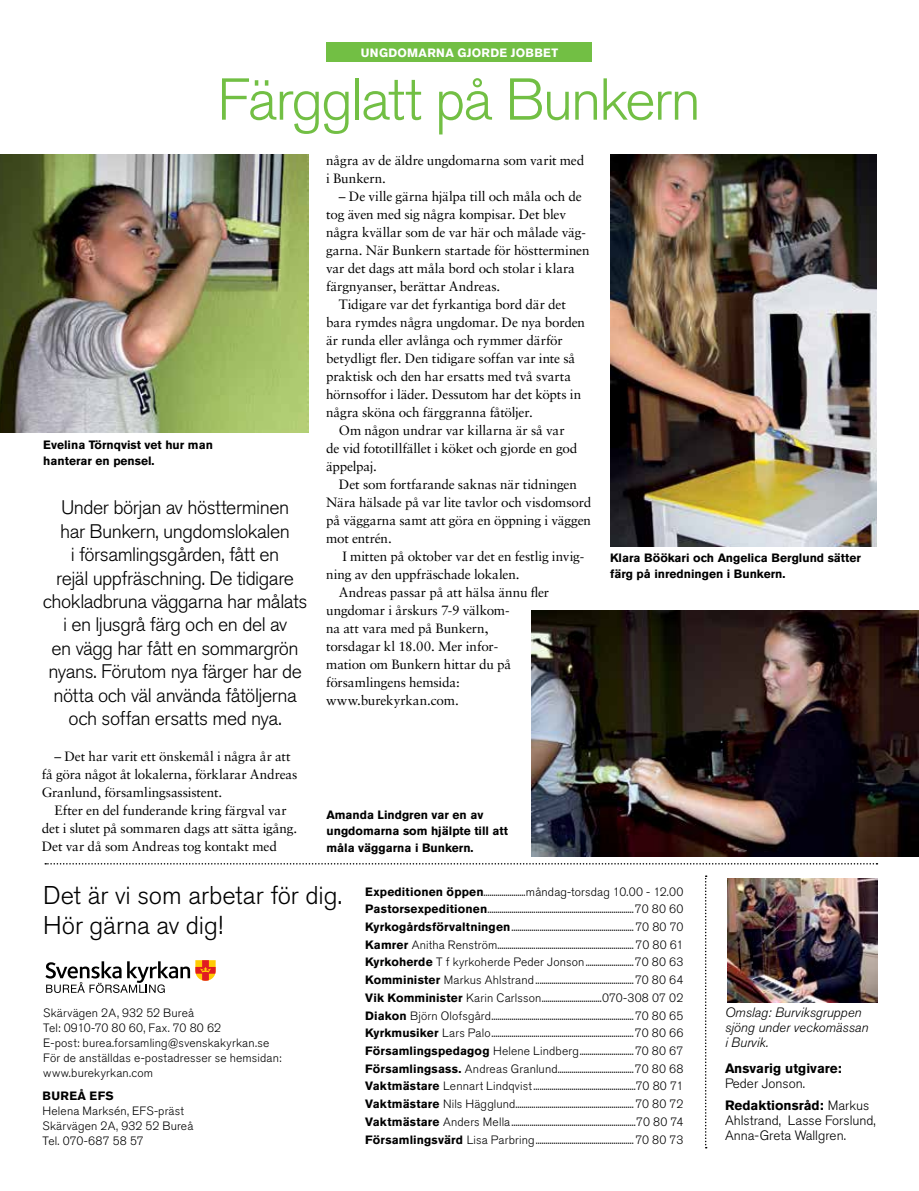
<style>
.page{position:relative;width:919px;height:1191px;background:#fff}
.page>*{position:absolute;margin:0;border:0;box-sizing:border-box;transform-origin:0 0}
.t1{font:300 58.5px "Akzidenz Grotesk Pro";letter-spacing:-.035em;color:#72bf44}
.t2{font:300 25.5px/30px "Akzidenz Grotesk Pro";letter-spacing:-.005em;color:#000}
.t3{font:300 19.5px/23.4px "Akzidenz Grotesk Pro";letter-spacing:-.025em;color:#000;text-align:center}
.t4{font:13.5px/18px "Sabon LT Std";letter-spacing:-.01em;color:#000}
.t5{font:300 13.5px/22.5px "Akzidenz Grotesk Pro";color:#000}
.t6{font:italic 300 13.5px/15px "Akzidenz Grotesk Pro";color:#000}
.t7{font:700 13.5px "Akzidenz Grotesk Pro";color:#000}
.t8{font:300 12px/17.7px "Akzidenz Grotesk Pro";letter-spacing:.015em;color:#000}
.t9{font:700 12px/16.5px "Akzidenz Grotesk Pro";color:#000}
.t10{font:700 12px "Akzidenz Grotesk Pro";letter-spacing:.025em;color:#fff}
.t11{font:700 12px "Akzidenz Grotesk Pro";letter-spacing:.03em;color:#000}
.s1{font-weight:700}
</style>
<div class="page">
<svg style="left:705px;top:875px;width:1px;height:273px"></svg>
<svg style="left:45px;top:863px;width:832px;height:1px"></svg>
<svg style="left:45px;top:960px;width:171px;height:33px"></svg>
<div style="left:326px;top:43px;width:266px;height:19px;background:#72bf44"></div>
<img style="left:727px;top:878px;width:150px;height:124px">
<img style="left:610px;top:155px;width:266px;height:391px">
<img style="left:0;top:155px;width:308px;height:277px">
<img style="left:531px;top:611px;width:387px;height:245px">
<p class="t10" style="left:361px;top:45px;width:199px">UNGDOMARNA GJORDE JOBBET</p>
<h1 class="t1" style="left:217px;top:61px;width:485px">Färgglatt på Bunkern</h1>
<p class="t9" style="left:43px;top:436px;width:171px">Evelina Törnqvist vet hur man hanterar en pensel.</p>
<p class="t3" style="left:43px;top:496px;width:266px">Under början av höstterminen<br>har Bunkern, ungdomslokalen<br>i församlingsgården, fått en<br>rejäl uppfräschning. De tidigare chokladbruna väggarna har målats i en ljusgrå färg och en del av<br>en vägg har fått en sommargrön nyans. Förutom nya färger har de nötta och väl använda fåtöljerna och soffan ersatts med nya.</p>
<p class="t4" style="left:42px;top:747px;width:257px;text-indent:13px">– Det har varit ett önskemål i några år att få göra något åt lokalerna, förklarar Andreas<br>Granlund, församlingsassistent.</p>
<p class="t4" style="left:42px;top:801px;width:257px;text-indent:13px">Efter en del funderande kring färgval var det i slutet på sommaren dags att sätta igång.<br>Det var då som Andreas tog kontakt med</p>
<p class="t4" style="left:326px;top:151px;width:260px">några av de äldre ungdomarna som varit med i Bunkern.</p>
<p class="t4" style="left:339px;top:187px;width:244px">– De ville gärna hjälpa till och måla och de</p>
<p class="t4" style="left:326px;top:205px;width:241px">tog även med sig några kompisar. Det blev</p>
<p class="t4" style="left:326px;top:223px;width:261px">några kvällar som de var här och målade väg-</p>
<p class="t4" style="left:326px;top:241px;width:265px">garna. När Bunkern startade för höstterminen</p>
<p class="t4" style="left:326px;top:259px;width:250px">var det dags att måla bord och stolar i klara</p>
<p class="t4" style="left:326px;top:277px;width:176px">färgnyanser, berättar Andreas.</p>
<p class="t4" style="left:339px;top:295px;width:228px">Tidigare var det fyrkantiga bord där det</p>
<p class="t4" style="left:326px;top:313px;width:260px">bara rymdes några ungdomar. De nya borden</p>
<p class="t4" style="left:326px;top:331px;width:238px">är runda eller avlånga och rymmer därför</p>
<p class="t4" style="left:326px;top:349px;width:251px">betydligt fler. Den tidigare soffan var inte så</p>
<p class="t4" style="left:326px;top:367px;width:246px">praktisk och den har ersatts med två svarta</p>
<p class="t4" style="left:326px;top:385px;width:256px">hörnsoffor i läder. Dessutom har det köpts in</p>
<p class="t4" style="left:326px;top:403px;width:208px">några sköna och färggranna fåtöljer.</p>
<p class="t4" style="left:339px;top:421px;width:227px">Om någon undrar var killarna är så var</p>
<p class="t4" style="left:326px;top:439px;width:253px">de vid fototillfället i köket och gjorde en god</p>
<p class="t4" style="left:326px;top:457px;width:52px">äppelpaj.</p>
<p class="t4" style="left:339px;top:475px;width:239px">Det som fortfarande saknas när tidningen</p>
<p class="t4" style="left:326px;top:493px;width:266px">Nära hälsade på var lite tavlor och visdomsord</p>
<p class="t4" style="left:326px;top:511px;width:266px">på väggarna samt att göra en öppning i väggen</p>
<p class="t4" style="left:326px;top:529px;width:67px">mot entrén.</p>
<p class="t4" style="left:342px;top:547px;width:243px">I mitten på oktober var det en festlig invig-</p>
<p class="t4" style="left:326px;top:565px;width:195px">ning av den uppfräschade lokalen.</p>
<p class="t4" style="left:339px;top:583px;width:212px">Andreas passar på att hälsa ännu fler</p>
<p class="t4" style="left:326px;top:601px;width:185px">ungdomar i årskurs 7-9 välkom-</p>
<p class="t4" style="left:326px;top:619px;width:164px">na att vara med på Bunkern,</p>
<p class="t4" style="left:326px;top:637px;width:174px">torsdagar kl 18.00. Mer infor-</p>
<p class="t4" style="left:326px;top:655px;width:187px">mation om Bunkern hittar du på</p>
<p class="t4" style="left:326px;top:673px;width:135px">församlingens hemsida:</p>
<p class="t4" style="left:326px;top:691px;width:134px">www.burekyrkan.com.</p>
<p class="t9" style="left:610px;top:549px;width:252px">Klara Böökari och Angelica Berglund sätter färg på inredningen i Bunkern.</p>
<p class="t9" style="left:326px;top:806px;width:183px">Amanda Lindgren var en av ungdomarna som hjälpte till att måla väggarna i Bunkern.</p>
<h2 class="t2" style="left:43px;top:879px;width:300px">Det är vi som arbetar för dig.<br>Hör gärna av dig!</h2>
<p class="t8" style="left:43px;top:1005px;width:240px;line-height:15px">Skärvägen 2A, 932 52 Bureå<br>Tel: 0910-70 80 60, Fax. 70 80 62<br>E-post: burea.forsamling@svenskakyrkan.se För de anställdas e-postadresser se hemsidan: www.burekyrkan.com</p>
<p class="t11" style="left:43px;top:1087px;width:73px">BUREÅ EFS</p>
<p class="t8" style="left:43px;top:1103px;width:152px;line-height:15px">Helena Marksén, EFS-präst<br>Skärvägen 2A, 932 52 Bureå<br>Tel. 070-687 58 57</p>
<p class="t8" style="left:365px;top:882px;width:320px;text-align:justify"><span class="s1">Expeditionen öppen</span>.....................måndag-torsdag 10.00 - 12.00<br><span class="s1">Pastorsexpeditionen</span>.........................................................................70 80 60<br><span class="s1">Kyrkogårdsförvaltningen</span>.............................................................70 80 70<br><span class="s1">Kamrer</span> Anitha Renström....................................................................70 80 61<br><span class="s1">Kyrkoherde</span> T f kyrkoherde Peder Jonson........................70 80 63<br><span class="s1">Komminister</span> Markus Ahlstrand.................................................70 80 64<br><span class="s1">Vik Komminister</span> Karin Carlsson..............................070-308 07 02<br><span class="s1">Diakon</span> Björn Olofsgård.......................................................................70 80 65<br><span class="s1">Kyrkmusiker</span> Lars Palo.......................................................................70 80 66<br><span class="s1">Församlingspedagog</span> Helene Lindberg...........................70 80 67<br><span class="s1">Församlingsass.</span> Andreas Granlund......................................70 80 68<br><span class="s1">Vaktmästare</span> Lennart Lindqvist...................................................70 80 71<br><span class="s1">Vaktmästare</span> Nils Hägglund...........................................................70 80 72<br><span class="s1">Vaktmästare</span> Anders Mella..............................................................70 80 74<br><span class="s1">Församlingsvärd</span> Lisa Parbring.................................................70 80 73</p>
<p class="t6" style="left:725px;top:1005px;width:145px">Omslag: Burviksgruppen sjöng under veckomässan i Burvik.</p>
<p class="t7" style="left:725px;top:1059px;width:118px">Ansvarig utgivare:</p>
<p class="t5" style="left:725px;top:1071px;width:146px">Peder Jonson.<br><span class="s1">Redaktionsråd:</span> Markus</p>
<p class="t5" style="left:725px;top:1113px;width:152px;line-height:15px">Ahlstrand, Lasse Forslund,<br>Anna-Greta Wallgren.</p>
</div>
